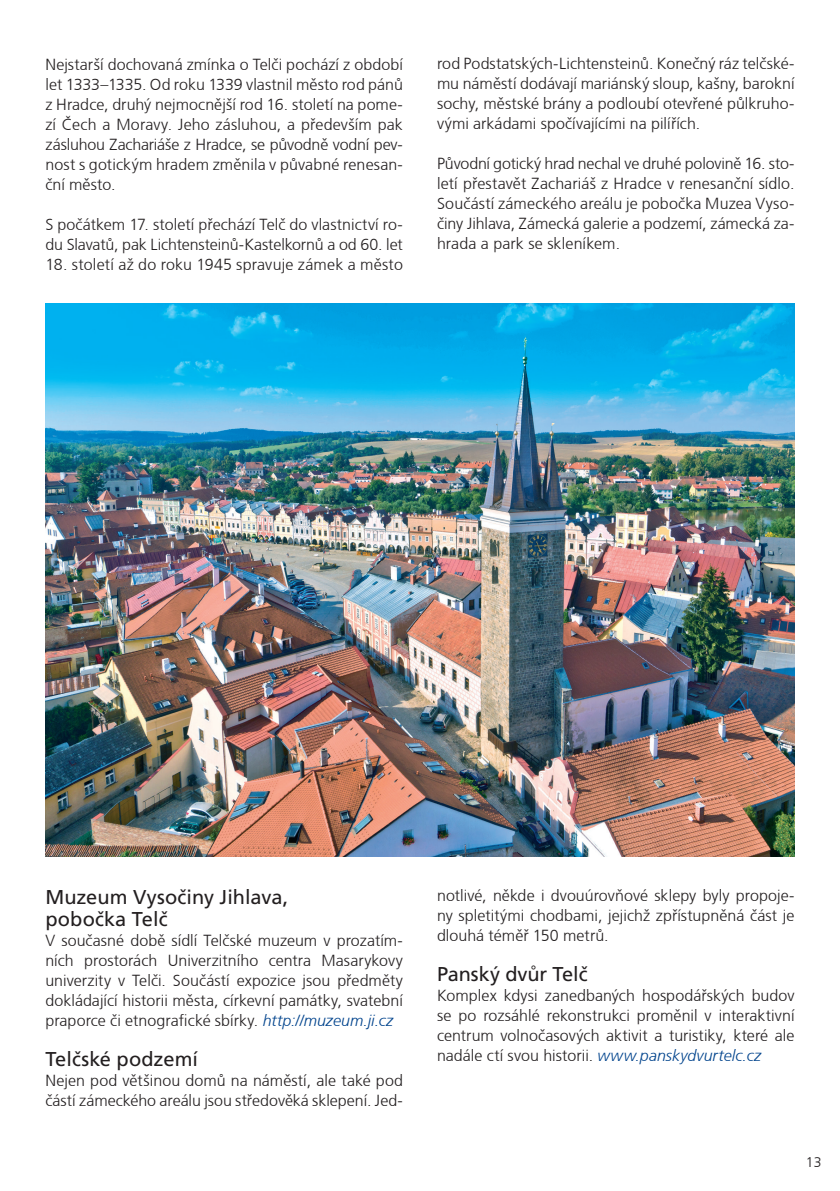
<style>
.page{position:relative;width:840px;height:1191px;background:#fff}
.page>*{position:absolute;margin:0;border:0;box-sizing:border-box;transform-origin:0 0}
.t1{font:20px/22px "Frutiger CE";color:#231f20}
.t2{font:300 16px/20px "Frutiger CE";color:#231f20;text-align:justify}
.t3{font:300 14px "Frutiger CE";color:#231f20}
.s1{font-style:italic;color:#02448d}
</style>
<div class="page">
<img style="left:45px;top:303px;width:749px;height:553px">
<p class="t2" style="left:45px;top:54px;width:359px">Nejstarší dochovaná zmínka o Telči pochází z období let 1333–1335. Od roku 1339 vlastnil město rod pánů z Hradce, druhý nejmocnější rod 16. století na pome&shy;zí Čech a Moravy. Jeho zásluhou, a především pak zásluhou Zachariáše z Hradce, se původně vodní pev&shy;nost s gotickým hradem změnila v půvabné renesan&shy;ční město.</p>
<p class="t2" style="left:45px;top:214px;width:359px">S počátkem 17. století přechází Telč do vlastnictví ro&shy;du Slavatů, pak Lichtensteinů-Kastelkornů a od 60. let</p>
<p class="t2" style="left:45px;top:254px;width:359px">18. století až do roku 1945 spravuje zámek a město</p>
<p class="t2" style="left:437px;top:53px;width:359px">rod Podstatských-Lichtensteinů. Konečný ráz telčské&shy;mu náměstí dodávají mariánský sloup, kašny, barokní sochy, městské brány a podloubí otevřené půlkruho&shy;vými arkádami spočívajícími na pilířích.</p>
<p class="t2" style="left:437px;top:153px;width:359px">Původní gotický hrad nechal ve druhé polovině 16. sto&shy;letí přestavět Zachariáš z Hradce v renesanční sídlo.<br>Součástí zámeckého areálu je pobočka Muzea Vyso&shy;činy Jihlava, Zámecká galerie a podzemí, zámecká za&shy;hrada a park se skleníkem.</p>
<p class="t1" style="left:45px;top:886px;width:244px">Muzeum Vysočiny Jihlava, pobočka Telč</p>
<p class="t2" style="left:45px;top:930px;width:359px">V současné době sídlí Telčské muzeum v prozatím&shy;ních prostorách Univerzitního centra Masarykovy univerzity v Telči. Součástí expozice jsou předměty dokládající historii města, církevní památky, svatební praporce či etnografické sbírky. <span class="s1">http://muzeum.ji.cz</span></p>
<p class="t1" style="left:45px;top:1048px;width:154px">Telčské podzemí</p>
<p class="t2" style="left:45px;top:1070px;width:359px">Nejen pod většinou domů na náměstí, ale také pod částí zámeckého areálu jsou středověká sklepení. Jed-</p>
<p class="t2" style="left:437px;top:885px;width:359px">notlivé, někde i dvouúrovňové sklepy byly propoje&shy;ny spletitými chodbami, jejichž zpřístupněná část je dlouhá téměř 150 metrů.</p>
<p class="t1" style="left:437px;top:963px;width:152px">Panský dvůr Telč</p>
<p class="t2" style="left:437px;top:985px;width:359px">Komplex kdysi zanedbaných hospodářských budov se po rozsáhlé rekonstrukci proměnil v interaktivní centrum volnočasových aktivit a turistiky, které ale nadále ctí svou historii. <span class="s1">www.panskydvurtelc.cz</span></p>
<p class="t3" style="left:805px;top:1154px;width:17px">13</p>
</div>
